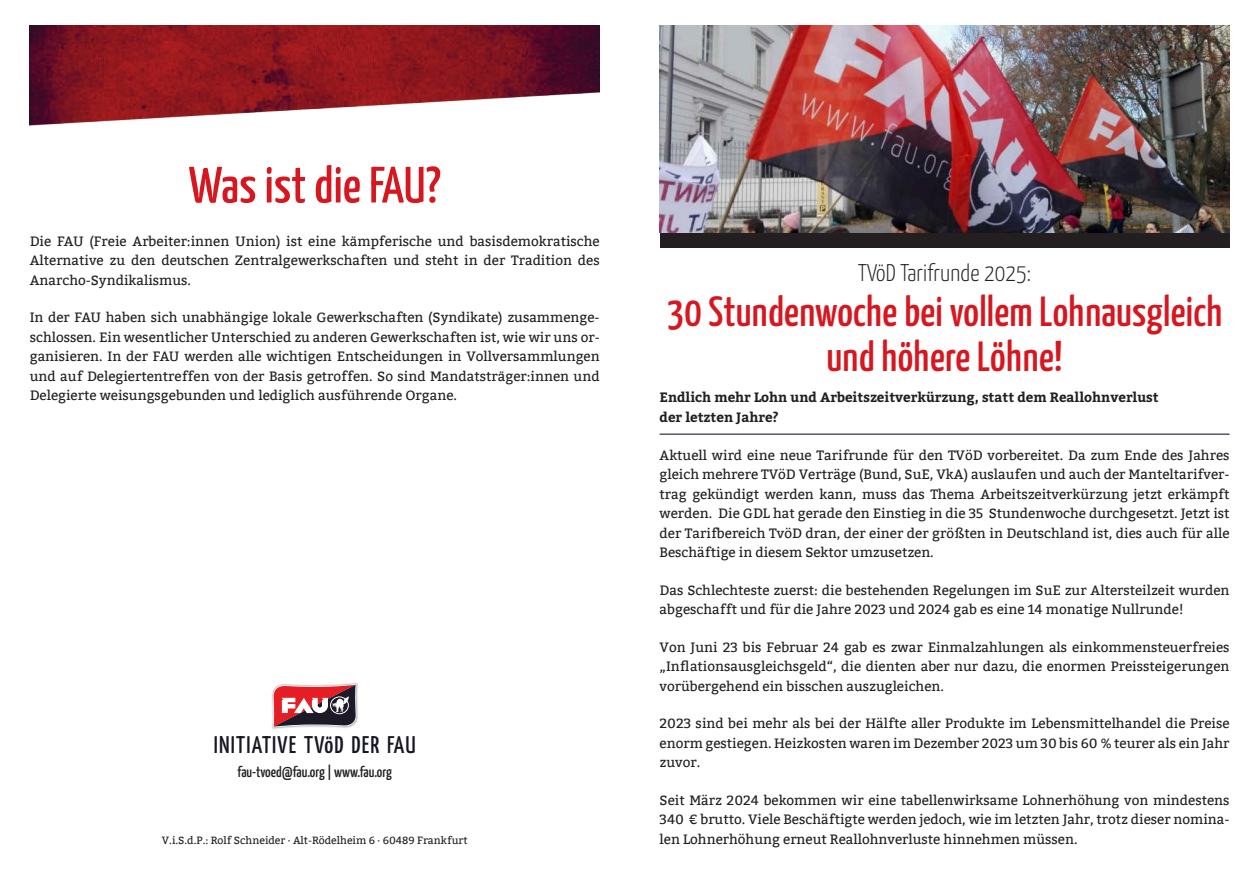
<style>
.page{position:relative;width:1259px;height:893px;background:#fff}
.page>*{position:absolute;margin:0;border:0;box-sizing:border-box;transform-origin:0 0}
.t1{font:500 51px "Yanone Kaffeesatz";letter-spacing:.005em;color:#d7171f}
.t2{font:500 42px/44.7px "Yanone Kaffeesatz";letter-spacing:.005em;color:#d7171f;text-align:center}
.t3{font:500 24px "Yanone Kaffeesatz";letter-spacing:.05em;color:#171724}
.t4{font:300 24px "Yanone Kaffeesatz";letter-spacing:.005em;color:#231f20}
.t5{font:500 15px "Yanone Kaffeesatz";color:#231f20}
.t6{font:13.5px/19.5px "Bitter";color:#231f20;text-align:justify}
.t7{font:700 13.5px/19.5px "Bitter";color:#231f20}
.t8{font:10.5px "Bitter";color:#231f20}
.s1{font-family:"Helvetica"}
</style>
<div class="page">
<div style="left:659px;top:231px;width:570px;height:17px;background:#231f20"></div>
<hr style="left:659px;top:434px;width:570px;height:1px;background:#000516">
<img style="left:271px;top:682px;width:87px;height:38px">
<svg style="left:272px;top:683px;width:85px;height:46px"></svg>
<div style="left:330px;top:697px;width:18px;height:17px;border:1px solid #fff;border-radius:50%"></div>
<img style="left:30px;top:26px;width:570px;height:100px">
<img style="left:659px;top:26px;width:570px;height:206px">
<h1 class="t1" style="left:189px;top:148px;width:253px">Was ist die FAU?</h1>
<p class="t6" style="left:30px;top:231px;width:571px">Die FAU (Freie Arbeiter:innen Union) ist eine ka<span class="s1">̈</span>mpferische und basisdemokratische Alternative zu den deutschen Zentralgewerkschaften und steht in der Tradition des Anarcho-Syndikalismus.</p>
<p class="t6" style="left:30px;top:308px;width:571px">In der FAU haben sich unabhängige lokale Gewerkschaften (Syndikate) zusammenge&shy;schlossen. Ein wesentlicher Unterschied zu anderen Gewerkschaften ist, wie wir uns or&shy;ganisieren. In der FAU werden alle wichtigen Entscheidungen in Vollversammlungen und auf Delegiertentreffen von der Basis getroffen. So sind Mandatstra<span class="s1">̈</span>ger:innen und Delegierte weisungsgebunden und lediglich ausfu<span class="s1">̈</span>hrende Organe.</p>
<h3 class="t3" style="left:214px;top:728px;width:203px">INITIATIVE TVöD DER FAU</h3>
<p class="t5" style="left:238px;top:761px;width:156px">fau-tvoed@fau.org | www.fau.org</p>
<p class="t8" style="left:162px;top:834px;width:307px">V.i.S.d.P.: Rolf Schneider · Alt-Rödelheim 6 · 60489 Frankfurt</p>
<h3 class="t4" style="left:858px;top:255px;width:174px">TVöD Tarifrunde 2025:</h3>
<h2 class="t2" style="left:667px;top:286px;width:557px">30 Stundenwoche bei vollem Lohnausgleich und höhere Löhne!</h2>
<p class="t7" style="left:659px;top:388px;width:501px">Endlich mehr Lohn und Arbeitszeitverkürzung, statt dem Reallohnverlust der letzten Jahre?</p>
<p class="t6" style="left:659px;top:445px;width:571px">Aktuell wird eine neue Tarifrunde für den TVöD vorbereitet. Da zum Ende des Jahres gleich mehrere TVöD Verträge (Bund, SuE, VkA) auslaufen und auch der Manteltarifver&shy;trag gekündigt werden kann, muss das Thema Arbeitszeitverkürzung jetzt erkämpft werden. Die GDL hat gerade den Einstieg in die 35 Stundenwoche durchgesetzt. Jetzt ist der Tarifbereich TvöD dran, der einer der größten in Deutschland ist, dies auch für alle Beschäftige in diesem Sektor umzusetzen.</p>
<p class="t6" style="left:659px;top:580px;width:571px">Das Schlechteste zuerst: die bestehenden Regelungen im SuE zur Altersteilzeit wurden abgeschafft und für die Jahre 2023 und 2024 gab es eine 14 monatige Nullrunde!</p>
<p class="t6" style="left:659px;top:637px;width:571px">Von Juni 23 bis Februar 24 gab es zwar Einmalzahlungen als einkommensteuerfreies „Inflationsausgleichsgeld“, die dienten aber nur dazu, die enormen Preissteigerungen vorübergehend ein bisschen auszugleichen.</p>
<p class="t6" style="left:659px;top:714px;width:571px">2023 sind bei mehr als bei der Hälfte aller Produkte im Lebensmittelhandel die Preise enorm gestiegen. Heizkosten waren im Dezember 2023 um 30 bis 60 % teurer als ein Jahr zuvor.</p>
<p class="t6" style="left:659px;top:790px;width:571px">Seit März 2024 bekommen wir eine tabellenwirksame Lohnerhöhung von mindestens 340 € brutto. Viele Beschäftigte werden jedoch, wie im letzten Jahr, trotz dieser nomina&shy;len Lohnerhöhung erneut Reallohnverluste hinnehmen müssen.</p>
</div>
